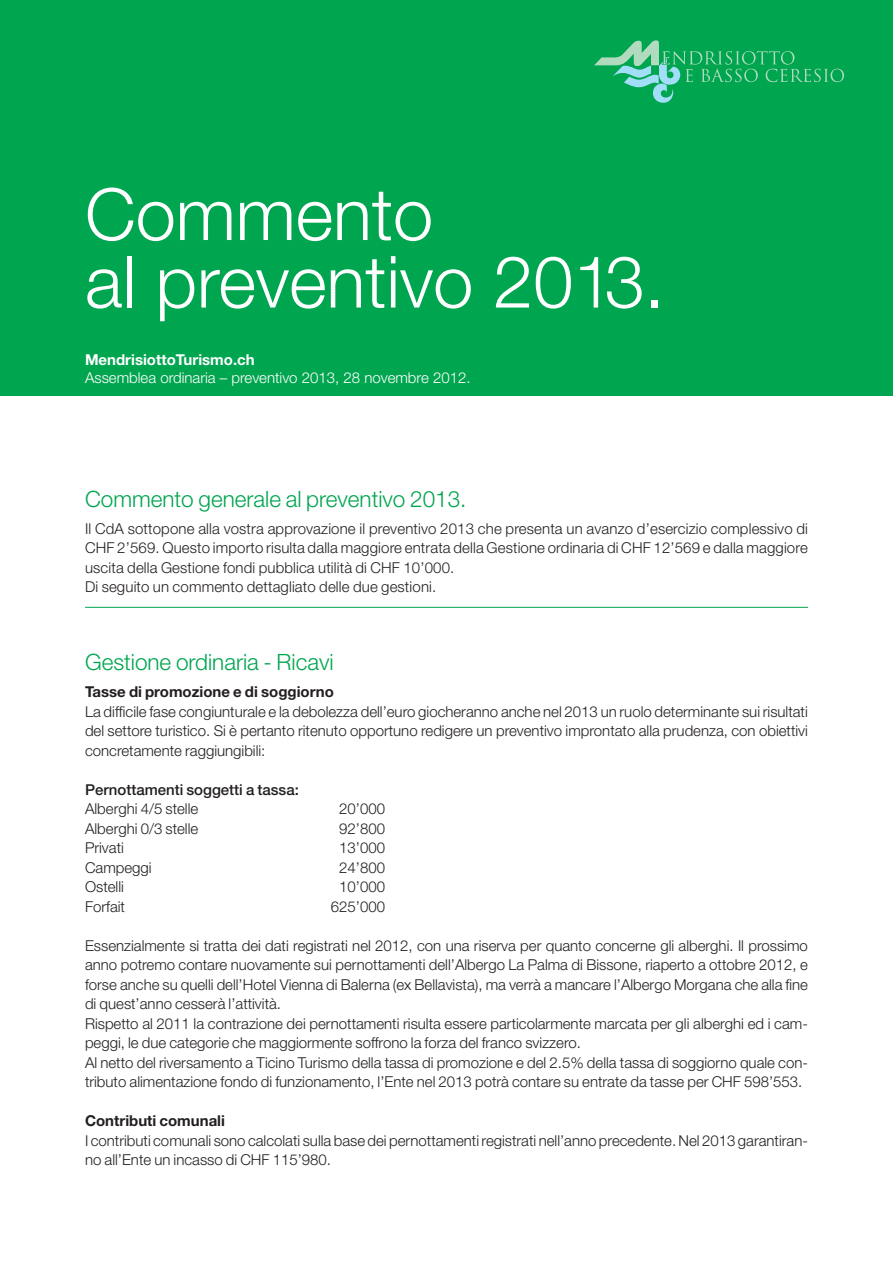
<style>
.page{position:relative;width:893px;height:1263px;background:#fff}
.page>*{position:absolute;margin:0;border:0;box-sizing:border-box;transform-origin:0 0}
.t1{font:300 72px "Helvetica Neue";color:#fff}
.titoletto{font:300 22.5px "Helvetica Neue";color:#00a54f}
.Stile_di_paragrafo_1{font:300 22.5px "Helvetica Neue";color:#00a54f}
.testo{font:300 15px/19.5px "Helvetica Neue";color:#231f20;text-align:justify}
.t2{font:300 15px "Helvetica Neue";color:#fff}
.testo-2{font:700 15px "Helvetica Neue";color:#231f20}
.testo-3{font:500 15px "Helvetica Neue";color:#231f20}
.t3{font:700 15px "Helvetica Neue";color:#fff}
</style>
<div class="page">
<hr style="left:85px;top:607px;width:723px;height:1px;background:#00a54f">
<div style="left:0;top:0;width:893px;height:395px;background:#00a54f"></div>
<svg style="left:594px;top:40px;width:250px;height:63px"></svg>
<p class="t1" style="left:85px;top:170px;width:350px">Commento</p>
<p class="t1" style="left:85px;top:238px;width:581px">al preventivo 2013.</p>
<p class="t3" style="left:85px;top:350px;width:171px">MendrisiottoTurismo.ch</p>
<p class="t2" style="left:85px;top:368px;width:387px">Assemblea ordinaria – preventivo 2013, 28 novembre 2012.</p>
<p class="titoletto" style="left:85px;top:485px;width:383px">Commento generale al preventivo 2013.</p>
<p class="testo" style="left:85px;top:518px;width:724px">Il CdA sottopone alla vostra approvazione il preventivo 2013 che presenta un avanzo d’esercizio complessivo di CHF 2’569. Questo importo risulta dalla maggiore entrata della Gestione ordinaria di CHF 12’569 e dalla maggiore uscita della Gestione fondi pubblica utilità di CHF 10’000.</p>
<p class="testo" style="left:85px;top:577px;width:353px">Di seguito un commento dettagliato delle due gestioni.</p>
<p class="Stile_di_paragrafo_1" style="left:85px;top:648px;width:250px">Gestione ordinaria - Ricavi</p>
<p class="testo-2" style="left:85px;top:683px;width:250px">Tasse di promozione e di soggiorno</p>
<p class="testo" style="left:85px;top:701px;width:724px">La difficile fase congiunturale e la debolezza dell’euro giocheranno anche nel 2013 un ruolo determinante sui risultati del settore turistico. Si è pertanto ritenuto opportuno redigere un preventivo improntato alla prudenza, con obiettivi concretamente raggiungibili:</p>
<p class="testo-3" style="left:85px;top:780px;width:215px">Pernottamenti soggetti a tassa:</p>
<p class="testo" style="left:85px;top:799px;width:115px">Alberghi 4/5 stelle</p>
<p class="testo" style="left:339px;top:799px;width:47px">20’000</p>
<p class="testo" style="left:85px;top:818px;width:115px">Alberghi 0/3 stelle</p>
<p class="testo" style="left:339px;top:818px;width:47px">92’800</p>
<p class="testo" style="left:85px;top:838px;width:40px">Privati</p>
<p class="testo" style="left:339px;top:838px;width:47px">13’000</p>
<p class="testo" style="left:85px;top:857px;width:68px">Campeggi</p>
<p class="testo" style="left:339px;top:857px;width:47px">24’800</p>
<p class="testo" style="left:85px;top:877px;width:40px">Ostelli</p>
<p class="testo" style="left:339px;top:877px;width:47px">10’000</p>
<p class="testo" style="left:85px;top:896px;width:42px">Forfait</p>
<p class="testo" style="left:331px;top:896px;width:56px">625’000</p>
<p class="testo" style="left:85px;top:935px;width:724px">Essenzialmente si tratta dei dati registrati nel 2012, con una riserva per quanto concerne gli alberghi. Il prossimo anno potremo contare nuovamente sui pernottamenti dell’Albergo La Palma di Bissone, riaperto a ottobre 2012, e forse anche su quelli dell’Hotel Vienna di Balerna (ex Bellavista), ma verrà a mancare l’Albergo Morgana che alla fine di quest’anno cesserà l’attività.</p>
<p class="testo" style="left:85px;top:1013px;width:724px">Rispetto al 2011 la contrazione dei pernottamenti risulta essere particolarmente marcata per gli alberghi ed i cam&shy;peggi, le due categorie che maggiormente soffrono la forza del franco svizzero.</p>
<p class="testo" style="left:85px;top:1052px;width:724px">Al netto del riversamento a Ticino Turismo della tassa di promozione e del 2.5% della tassa di soggiorno quale con&shy;tributo alimentazione fondo di funzionamento, l’Ente nel 2013 potrà contare su entrate da tasse per CHF 598’553.</p>
<p class="testo-2" style="left:85px;top:1112px;width:141px">Contributi comunali</p>
<p class="testo" style="left:85px;top:1130px;width:724px">I contributi comunali sono calcolati sulla base dei pernottamenti registrati nell’anno precedente. Nel 2013 garantiran&shy;no all’Ente un incasso di CHF 115’980.</p>
</div>
